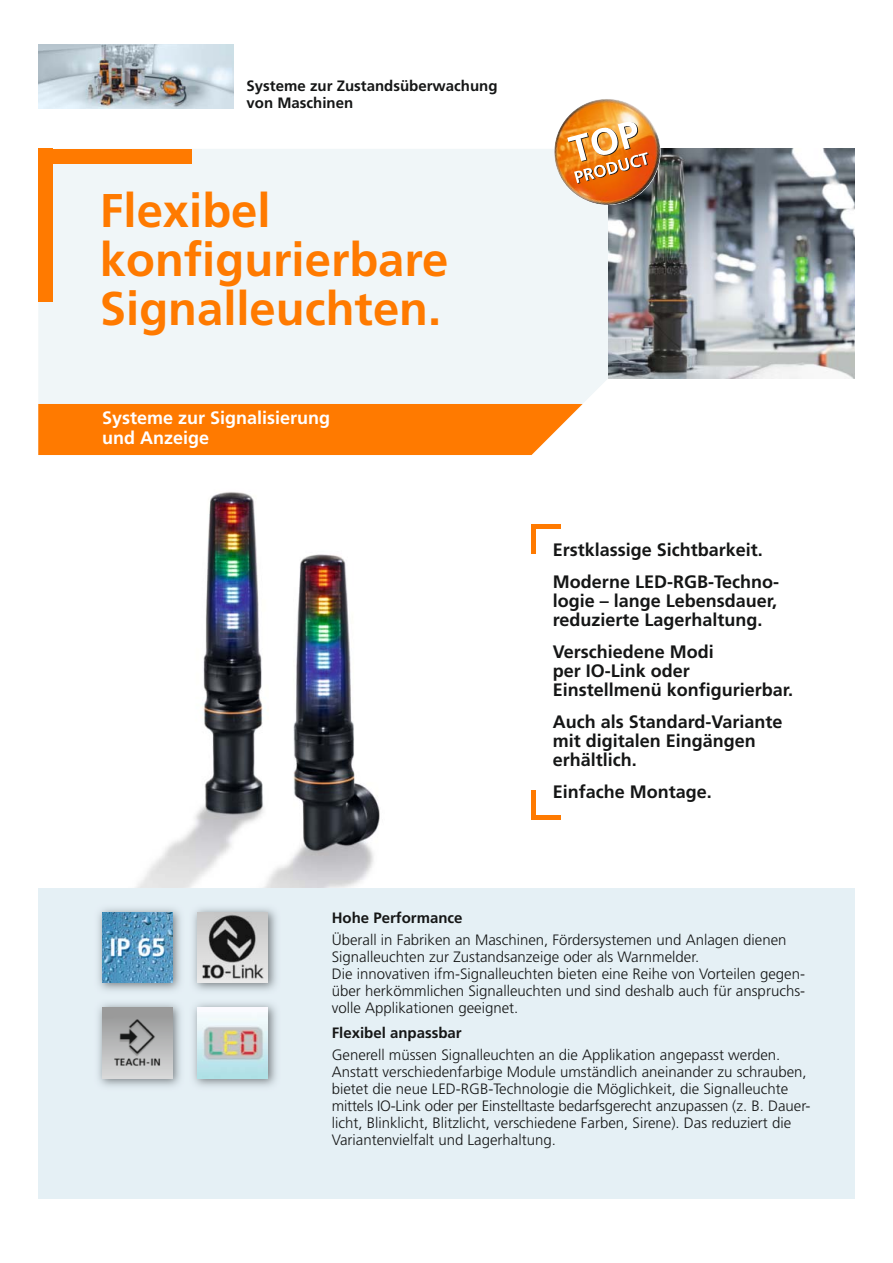
<style>
.page{position:relative;width:893px;height:1263px;background:#fff}
.page>*{position:absolute;margin:0;border:0;box-sizing:border-box;transform-origin:0 0}
.t1{font:700 47.25px/48.9px "Frutiger LT Com";color:#ff7a00}
.t2{font:700 18px/19.2px "Frutiger LT Com";color:#151616}
.t3{font:700 18px/19.2px "Frutiger LT Com";color:#fff}
.t4{font:300 15px/17px "Frutiger LT Com";color:#151616}
.t5{font:700 15px/17px "Frutiger LT Com";color:#151616}
</style>
<div class="page">
<img style="left:38px;top:492px;width:468px;height:397px">
<div style="left:38px;top:889px;width:817px;height:310px;background:#e5f0f5"></div>
<div style="left:38px;top:149px;width:570px;height:255px;background:#f0f6f8"></div>
<div style="left:38px;top:404px;width:545px;height:51px;background:#ff7a00"></div>
<div style="left:38px;top:149px;width:153px;height:15px;background:#ff7a00"></div>
<div style="left:38px;top:149px;width:15px;height:153px;background:#ff7a00"></div>
<img style="left:98px;top:908px;width:179px;height:179px">
<img style="left:102px;top:912px;width:70px;height:70px">
<img style="left:188px;top:908px;width:1px;height:179px">
<img style="left:198px;top:912px;width:70px;height:70px">
<img style="left:102px;top:1008px;width:70px;height:70px">
<hr style="left:531px;top:524px;width:30px;height:4px;background:#ff7a00">
<div style="left:531px;top:524px;width:5px;height:30px;background:#ff7a00"></div>
<div style="left:531px;top:815px;width:30px;height:5px;background:#ff7a00"></div>
<div style="left:531px;top:790px;width:5px;height:30px;background:#ff7a00"></div>
<img style="left:608px;top:149px;width:247px;height:229px">
<img style="left:189px;top:998px;width:88px;height:1px">
<img style="left:198px;top:1008px;width:70px;height:70px">
<img style="left:38px;top:45px;width:196px;height:63px">
<img style="left:548px;top:99px;width:118px;height:112px">
<p class="t5" style="left:247px;top:79px;width:252px">Systeme zur Zustandsüberwachung von Maschinen</p>
<h1 class="t1" style="left:100px;top:190px;width:350px">Flexibel konfigurierbare<br>Signalleuchten.</h1>
<p class="t3" style="left:102px;top:410px;width:230px">Systeme zur Signalisierung und Anzeige</p>
<p class="t2" style="left:553px;top:535px;width:228px;line-height:32px">Erstklassige Sichtbarkeit.<br>Moderne LED-RGB-Techno-</p>
<p class="t2" style="left:553px;top:592px;width:226px">logie – lange Lebensdauer, reduzierte Lagerhaltung.</p>
<p class="t2" style="left:553px;top:643px;width:242px">Verschiedene Modi<br>per IO-Link oder<br>Einstellmenü konfigurierbar.</p>
<p class="t2" style="left:553px;top:713px;width:231px">Auch als Standard-Variante mit digitalen Eingängen erhältlich.</p>
<p class="t2" style="left:553px;top:784px;width:161px">Einfache Montage.</p>
<p class="t5" style="left:332px;top:911px;width:132px">Hohe Performance</p>
<p class="t4" style="left:332px;top:932px;width:475px">Überall in Fabriken an Maschinen, Fördersystemen und Anlagen dienen Signalleuchten zur Zustandsanzeige oder als Warnmelder.<br>Die innovativen ifm-Signalleuchten bieten eine Reihe von Vorteilen gegen&shy;über herkömmlichen Signalleuchten und sind deshalb auch für anspruchs&shy;volle Applikationen geeignet.</p>
<p class="t5" style="left:332px;top:1026px;width:132px">Flexibel anpassbar</p>
<p class="t4" style="left:332px;top:1047px;width:480px">Generell müssen Signalleuchten an die Applikation angepasst werden.<br>Anstatt verschiedenfarbige Module umständlich aneinander zu schrauben, bietet die neue LED-RGB-Technologie die Möglichkeit, die Signalleuchte mittels IO-Link oder per Einstelltaste bedarfsgerecht anzupassen (z. B. Dauer&shy;licht, Blinklicht, Blitzlicht, verschiedene Farben, Sirene). Das reduziert die Variantenvielfalt und Lagerhaltung.</p>
</div>
